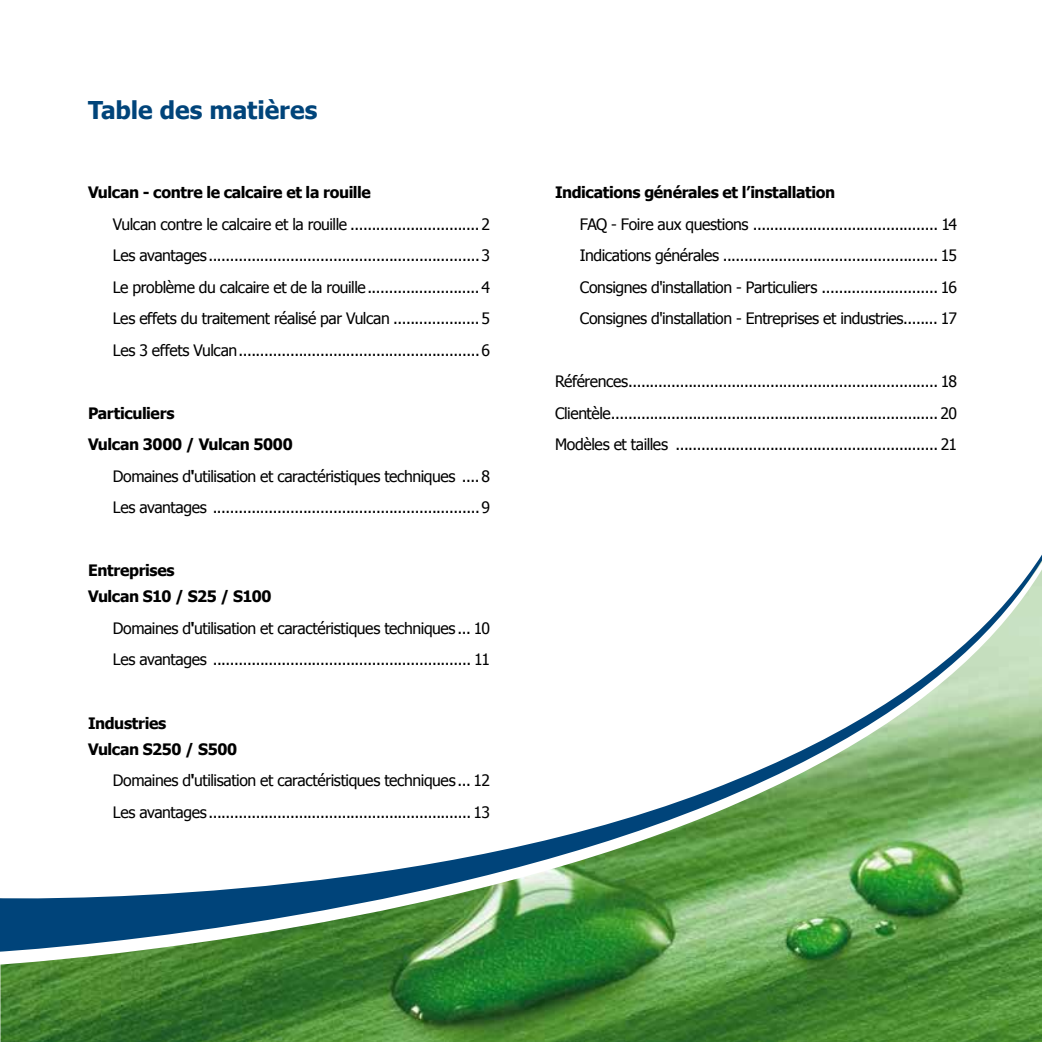
<style>
.page{position:relative;width:1042px;height:1042px;background:#fff}
.page>*{position:absolute;margin:0;border:0;box-sizing:border-box;transform-origin:0 0}
.t1{font:700 24.5px "Tahoma";letter-spacing:-.005em;color:#00447a}
.t2{font:15.75px/31.5px "Tahoma";letter-spacing:-.025em;color:#000;text-align:justify}
.t3{font:700 15.75px/26.2px "Tahoma";letter-spacing:-.025em;color:#000}
.s1{font-weight:700}
</style>
<div class="page">
<img style="left:0;top:964px;width:1042px;height:78px">
<svg style="left:0;top:951px;width:1042px;height:13px;background:#539348"></svg>
<svg style="left:0;top:554px;width:1042px;height:397px"></svg>
<h1 class="t1" style="left:88px;top:93px;width:231px">Table des matières</h1>
<p class="t3" style="left:88px;top:178px;width:284px">Vulcan - contre le calcaire et la rouille</p>
<p class="t2" style="left:113px;top:207px;width:379px">Vulcan contre le calcaire et la rouille ..............................2<br>Les avantages...............................................................3<br>Le problème du calcaire et de la rouille..........................4<br>Les effets du traitement réalisé par Vulcan ....................5<br>Les 3 effets Vulcan........................................................6</p>
<p class="t3" style="left:88px;top:399px;width:88px">Particuliers</p>
<p class="t3" style="left:88px;top:430px;width:206px">Vulcan 3000 / Vulcan 5000</p>
<p class="t2" style="left:113px;top:459px;width:379px">Domaines d<span class="s1">'</span>utilisation et caractéristiques techniques ....8</p>
<p class="t2" style="left:113px;top:491px;width:379px">Les avantages ..............................................................9</p>
<p class="t3" style="left:88px;top:556px;width:185px">Entreprises<br>Vulcan S10 / S25 / S100</p>
<p class="t2" style="left:113px;top:612px;width:379px">Domaines d<span class="s1">'</span>utilisation et caractéristiques techniques ... 10<br>Les avantages ............................................................ 11</p>
<p class="t3" style="left:88px;top:708px;width:151px">Industries<br>Vulcan S250 / S500</p>
<p class="t2" style="left:113px;top:764px;width:379px">Domaines d<span class="s1">'</span>utilisation et caractéristiques techniques ... 12<br>Les avantages............................................................. 13</p>
<p class="t3" style="left:555px;top:178px;width:282px">Indications générales et l’installation</p>
<p class="t2" style="left:580px;top:207px;width:379px">FAQ - Foire aux questions ........................................... 14<br>Indications générales .................................................. 15<br>Consignes d'installation - Particuliers ........................... 16<br>Consignes d'installation - Entreprises et industries........ 17</p>
<p class="t2" style="left:555px;top:365px;width:403px">Références........................................................................ 18<br>Clientèle............................................................................ 20<br>Modèles et tailles ............................................................. 21</p>
</div>
